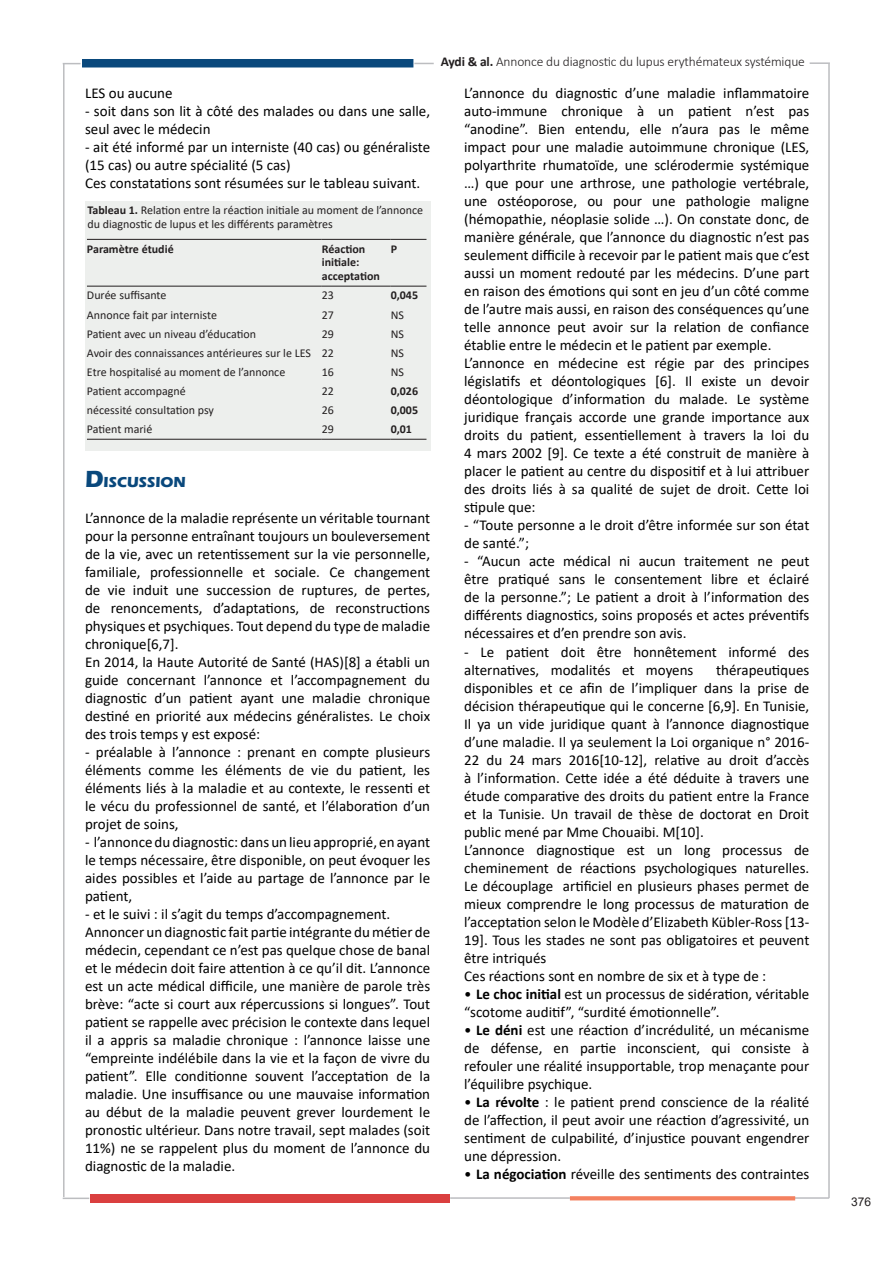
<style>
.page{position:relative;width:893px;height:1263px;background:#fff}
.page>*{position:absolute;margin:0;border:0;box-sizing:border-box;transform-origin:0 0}
.t1{font:15px/18px "Calibri";color:#000;text-align:justify}
.titre{font:700 15px "Eras ITC";color:#09487c}
.t2{font:300 13.5px "Calibri";letter-spacing:-.01em;color:#231f20}
.t3{font:12px/13.8px "Calibri";color:#231f20}
.t4{font:700 12px/13.5px "Calibri";color:#231f20}
.t5{font:12px "Arial";color:#231f20}
.s1{font-weight:700}
.s2{font-size:24px}
</style>
<div class="page">
<div style="left:82px;top:59px;width:331px;height:8px;background:#09487c"></div>
<svg style="left:63px;top:63px;width:18px;height:1px"></svg>
<hr style="left:63px;top:64px;width:2px;height:1133px;background:#bcbdc0">
<hr style="left:828px;top:64px;width:2px;height:1134px;background:#bcbdc0">
<hr style="left:810px;top:62px;width:20px;height:2px;background:#bcbdc0">
<svg style="left:414px;top:63px;width:20px;height:1px"></svg>
<div style="left:90px;top:1194px;width:359px;height:9px;background:#da3f3f"></div>
<hr style="left:794px;top:1197px;width:35px;height:2px;background:#bcbdc0">
<svg style="left:570px;top:1196px;width:225px;height:4px"></svg>
<hr style="left:450px;top:1197px;width:120px;height:2px;background:#bcbdc0">
<hr style="left:63px;top:1197px;width:26px;height:2px;background:#bcbdc0">
<div style="left:85px;top:202px;width:345px;height:249px;background:#edefed"></div>
<hr style="left:87px;top:239px;width:235px;height:1px;background:#231f20">
<hr style="left:322px;top:239px;width:69px;height:1px;background:#231f20">
<hr style="left:391px;top:239px;width:35px;height:1px;background:#231f20">
<hr style="left:87px;top:439px;width:235px;height:1px;background:#231f20">
<hr style="left:322px;top:439px;width:69px;height:1px;background:#231f20">
<hr style="left:391px;top:439px;width:35px;height:1px;background:#231f20">
<hr style="left:87px;top:286px;width:235px;height:1px;background:#231f20">
<hr style="left:322px;top:286px;width:69px;height:1px;background:#231f20">
<hr style="left:391px;top:286px;width:35px;height:1px;background:#231f20">
<p class="t1" style="left:85px;top:84px;width:89px">LES ou aucune</p>
<p class="t1" style="left:85px;top:102px;width:347px">- soit dans son lit à côté des malades ou dans une salle, seul avec le médecin</p>
<p class="t1" style="left:85px;top:138px;width:347px">- ait été informé par un interniste (40 cas) ou généraliste (15 cas) ou autre spécialité (5 cas)</p>
<p class="t1" style="left:85px;top:174px;width:337px">Ces constatations sont résumées sur le tableau suivant.</p>
<p class="t3" style="left:87px;top:203px;width:337px"><span class="s1">Tableau 1.</span> Relation entre la réaction initiale au moment de l’annonce du diagnostic de lupus et les différents paramètres</p>
<p class="t4" style="left:87px;top:242px;width:88px">Paramètre étudié</p>
<p class="t4" style="left:322px;top:242px;width:60px">Réaction initiale: acceptation</p>
<p class="t4" style="left:391px;top:242px;width:8px">P</p>
<p class="t3" style="left:87px;top:288px;width:81px">Durée suffisante</p>
<p class="t3" style="left:322px;top:288px;width:14px">23</p>
<p class="t4" style="left:391px;top:288px;width:29px">0,045</p>
<p class="t3" style="left:87px;top:307px;width:132px">Annonce fait par interniste</p>
<p class="t3" style="left:322px;top:307px;width:14px">27</p>
<p class="t3" style="left:391px;top:307px;width:15px">NS</p>
<p class="t3" style="left:87px;top:326px;width:171px">Patient avec un niveau d’éducation</p>
<p class="t3" style="left:322px;top:326px;width:14px">29</p>
<p class="t3" style="left:391px;top:326px;width:15px">NS</p>
<p class="t3" style="left:87px;top:346px;width:226px">Avoir des connaissances antérieures sur le LES</p>
<p class="t3" style="left:322px;top:346px;width:14px">22</p>
<p class="t3" style="left:391px;top:346px;width:15px">NS</p>
<p class="t3" style="left:87px;top:365px;width:200px">Etre hospitalisé au moment de l’annonce</p>
<p class="t3" style="left:322px;top:365px;width:14px">16</p>
<p class="t3" style="left:391px;top:365px;width:15px">NS</p>
<p class="t3" style="left:87px;top:384px;width:100px">Patient accompagné</p>
<p class="t3" style="left:322px;top:384px;width:14px">22</p>
<p class="t4" style="left:391px;top:384px;width:29px">0,026</p>
<p class="t3" style="left:87px;top:403px;width:129px">nécessité consultation psy</p>
<p class="t3" style="left:322px;top:403px;width:14px">26</p>
<p class="t4" style="left:391px;top:403px;width:29px">0,005</p>
<p class="t3" style="left:87px;top:422px;width:67px">Patient marié</p>
<p class="t3" style="left:322px;top:422px;width:14px">29</p>
<p class="t4" style="left:391px;top:422px;width:23px">0,01</p>
<p class="titre" style="left:85px;top:474px;width:102px"><span class="s2">D</span>ISCUSSION</p>
<p class="t1" style="left:85px;top:509px;width:347px">L’annonce de la maladie représente un véritable tournant pour la personne entraînant toujours un bouleversement de la vie, avec un retentissement sur la vie personnelle, familiale, professionnelle et sociale. Ce changement de vie induit une succession de ruptures, de pertes, de renoncements, d’adaptations, de reconstructions physiques et psychiques. Tout depend du type de maladie chronique[6,7].</p>
<p class="t1" style="left:85px;top:653px;width:347px">En 2014, la Haute Autorité de Santé (HAS)[8] a établi un guide concernant l’annonce et l’accompagnement du diagnostic d’un patient ayant une maladie chronique destiné en priorité aux médecins généralistes. Le choix des trois temps y est exposé:</p>
<p class="t1" style="left:85px;top:743px;width:347px">- préalable à l’annonce : prenant en compte plusieurs éléments comme les éléments de vie du patient, les éléments liés à la maladie et au contexte, le ressenti et le vécu du professionnel de santé, et l’élaboration d’un projet de soins,</p>
<p class="t1" style="left:85px;top:833px;width:347px">- l’annonce du diagnostic: dans un lieu approprié, en ayant le temps nécessaire, être disponible, on peut évoquer les aides possibles et l’aide au partage de l’annonce par le patient,</p>
<p class="t1" style="left:85px;top:905px;width:307px">- et le suivi : il s’agit du temps d’accompagnement.</p>
<p class="t1" style="left:85px;top:923px;width:347px">Annoncer un diagnostic fait partie intégrante du métier de médecin, cependant ce n’est pas quelque chose de banal et le médecin doit faire attention à ce qu’il dit. L’annonce est un acte médical difficile, une manière de parole très brève: “acte si court aux répercussions si longues”. Tout patient se rappelle avec précision le contexte dans lequel il a appris sa maladie chronique : l’annonce laisse une “empreinte indélébile dans la vie et la façon de vivre du patient”. Elle conditionne souvent l’acceptation de la maladie. Une insuffisance ou une mauvaise information au début de la maladie peuvent grever lourdement le pronostic ultérieur. Dans notre travail, sept malades (soit 11%) ne se rappelent plus du moment de l’annonce du diagnostic de la maladie.</p>
<p class="t2" style="left:441px;top:53px;width:366px"><span class="s1">Aydi &amp; al.</span> Annonce du diagnostic du lupus erythémateux systémique</p>
<p class="t1" style="left:464px;top:84px;width:347px">L’annonce du diagnostic d’une maladie inflammatoire auto-immune chronique à un patient n’est pas “anodine”. Bien entendu, elle n’aura pas le même impact pour une maladie autoimmune chronique (LES, polyarthrite rhumatoïde, une sclérodermie systémique …) que pour une arthrose, une pathologie vertébrale, une ostéoporose, ou pour une pathologie maligne (hémopathie, néoplasie solide …). On constate donc, de manière générale, que l’annonce du diagnostic n’est pas seulement difficile à recevoir par le patient mais que c’est aussi un moment redouté par les médecins. D’une part en raison des émotions qui sont en jeu d’un côté comme de l’autre mais aussi, en raison des conséquences qu’une telle annonce peut avoir sur la relation de confiance établie entre le médecin et le patient par exemple.</p>
<p class="t1" style="left:464px;top:354px;width:347px">L’annonce en médecine est régie par des principes législatifs et déontologiques [6]. Il existe un devoir déontologique d’information du malade. Le système juridique français accorde une grande importance aux droits du patient, essentiellement à travers la loi du 4 mars 2002 [9]. Ce texte a été construit de manière à placer le patient au centre du dispositif et à lui attribuer des droits liés à sa qualité de sujet de droit. Cette loi stipule que:</p>
<p class="t1" style="left:464px;top:516px;width:347px">- “Toute personne a le droit d’être informée sur son état de santé.”;</p>
<p class="t1" style="left:464px;top:552px;width:347px">- “Aucun acte médical ni aucun traitement ne peut être pratiqué sans le consentement libre et éclairé de la personne.”; Le patient a droit à l’information des différents diagnostics, soins proposés et actes préventifs nécessaires et d’en prendre son avis.</p>
<p class="t1" style="left:464px;top:642px;width:347px">- Le patient doit être honnêtement informé des alternatives, modalités et moyens</p>
<p class="t1" style="left:464px;top:660px;width:347px;text-indent:252px">thérapeutiques disponibles et ce afin de l’impliquer dans la prise de décision thérapeutique qui le concerne [6,9]. En Tunisie, Il ya un vide juridique quant à l’annonce diagnostique d’une maladie. Il ya seulement la Loi organique n° 2016- 22 du 24 mars 2016[10-12], relative au droit d’accès à l’information. Cette idée a été déduite à travers une étude comparative des droits du patient entre la France et la Tunisie. Un travail de thèse de doctorat en Droit public mené par Mme Chouaibi. M[10].</p>
<p class="t1" style="left:464px;top:840px;width:347px">L’annonce diagnostique est un long processus de cheminement de réactions psychologiques naturelles.<br>Le découplage artificiel en plusieurs phases permet de mieux comprendre le long processus de maturation de l’acceptation selon le Modèle d’Elizabeth Kübler-Ross [13- 19]. Tous les stades ne sont pas obligatoires et peuvent être intriqués</p>
<p class="t1" style="left:464px;top:966px;width:303px">Ces réactions sont en nombre de six et à type de :</p>
<p class="t1" style="left:464px;top:984px;width:347px">• <span class="s1">Le choc initial</span> est un processus de sidération, véritable “scotome auditif”, “surdité émotionnelle”.</p>
<p class="t1" style="left:464px;top:1020px;width:347px">• <span class="s1">Le déni</span> est une réaction d’incrédulité, un mécanisme de défense, en partie inconscient, qui consiste à refouler une réalité insupportable, trop menaçante pour l’équilibre psychique.</p>
<p class="t1" style="left:464px;top:1092px;width:347px">• <span class="s1">La révolte</span> : le patient prend conscience de la réalité de l’affection, il peut avoir une réaction d’agressivité, un sentiment de culpabilité, d’injustice pouvant engendrer une dépression.</p>
<p class="t1" style="left:464px;top:1164px;width:347px">• <span class="s1">La négociation</span> réveille des sentiments des contraintes</p>
<p class="t5" style="left:851px;top:1194px;width:22px">376</p>
</div>
